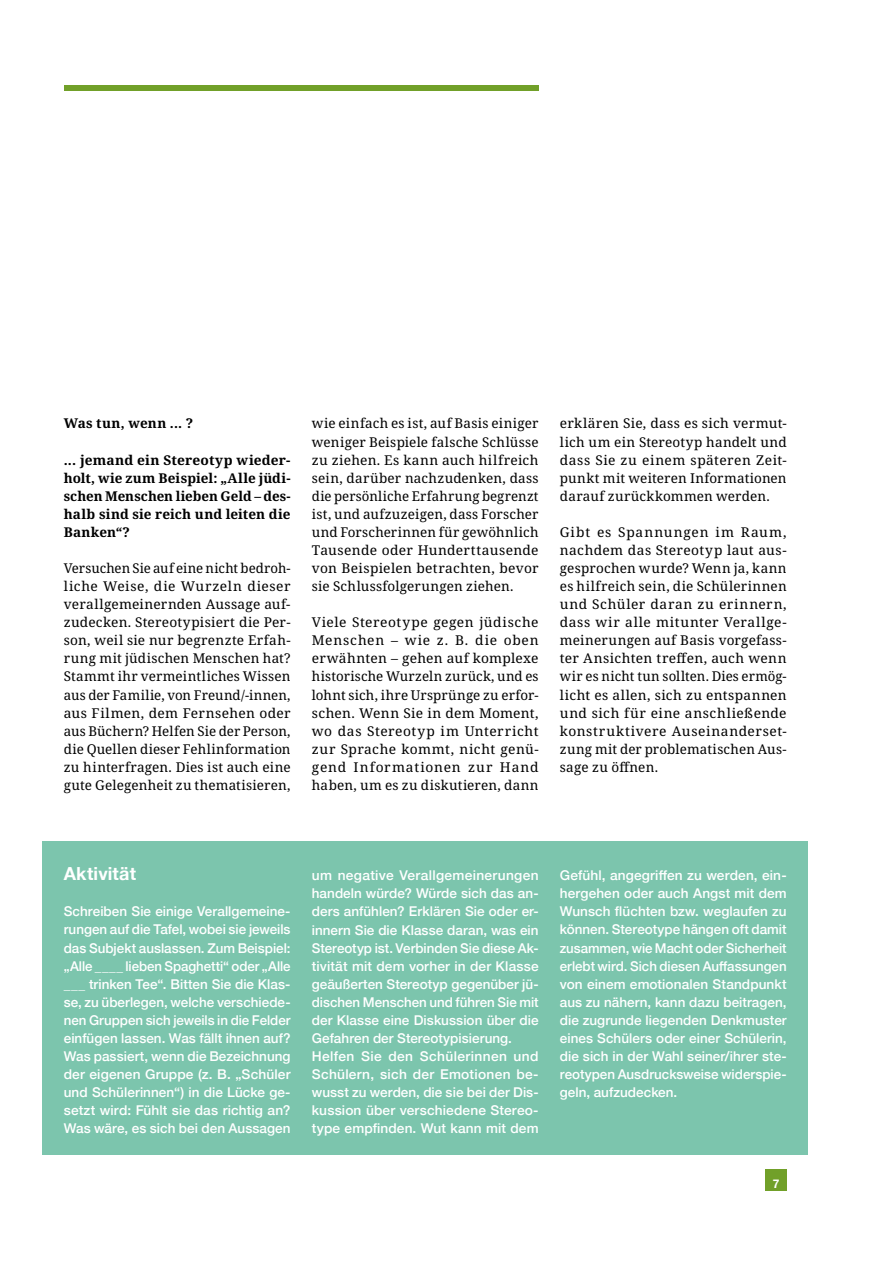
<style>
.page{position:relative;width:893px;height:1263px;background:#fff}
.page>*{position:absolute;margin:0;border:0;box-sizing:border-box;transform-origin:0 0}
.t1{font:700 18px "Helvetica Neue";letter-spacing:.01em;color:#fff}
.t2{font:13.5px/18px "Noto Serif";letter-spacing:.015em;color:#000;text-align:justify}
.t3{font:500 13.5px/18px "Helvetica Neue";letter-spacing:.005em;color:#fff;text-align:justify}
.t4{font:700 13.5px/18px "Noto Serif";letter-spacing:.005em;color:#000;text-align:justify}
.t5{font:700 13.5px "Noto Serif";letter-spacing:.025em;color:#000}
.t6{font:700 12px "Helvetica Neue";color:#fff}
</style>
<div class="page">
<div style="left:64px;top:85px;width:475px;height:5px;background:#71a029"></div>
<div style="left:765px;top:1169px;width:22px;height:22px;background:#71a029"></div>
<div style="left:43px;top:841px;width:765px;height:314px;background:#7cc5ad"></div>
<p class="t5" style="left:64px;top:414px;width:131px">Was tun, wenn ... ?</p>
<p class="t4" style="left:64px;top:451px;width:228px">... jemand ein Stereotyp wieder&shy;holt, wie zum Beispiel: „Alle jüdi&shy;schen Menschen lieben Geld – des&shy;halb sind sie reich und leiten die Banken“?</p>
<p class="t2" style="left:64px;top:560px;width:228px">Versuchen Sie auf eine nicht bedroh&shy;liche Weise, die Wurzeln dieser verallgemeinernden Aussage auf&shy;zudecken. Stereotypisiert die Per&shy;son, weil sie nur begrenzte Erfah&shy;rung mit jüdischen Menschen hat?<br>Stammt ihr vermeintliches Wissen aus der Familie, von Freund/-innen, aus Filmen, dem Fernsehen oder aus Büchern? Helfen Sie der Person, die Quellen dieser Fehlinformation zu hinterfragen. Dies ist auch eine gute Gelegenheit zu thematisieren,</p>
<p class="t2" style="left:312px;top:415px;width:228px">wie einfach es ist, auf Basis einiger weniger Beispiele falsche Schlüsse zu ziehen. Es kann auch hilfreich sein, darüber nachzudenken, dass die persönliche Erfahrung begrenzt ist, und aufzuzeigen, dass Forscher und Forscherinnen für gewöhnlich Tausende oder Hunderttausende von Beispielen betrachten, bevor sie Schlussfolgerungen ziehen.</p>
<p class="t2" style="left:312px;top:614px;width:228px">Viele Stereotype gegen jüdische Menschen – wie z. B. die oben erwähnten – gehen auf komplexe historische Wurzeln zurück, und es lohnt sich, ihre Ursprünge zu erfor&shy;schen. Wenn Sie in dem Moment, wo das Stereotyp im Unterricht zur Sprache kommt, nicht genü&shy;gend Informationen zur Hand haben, um es zu diskutieren, dann</p>
<p class="t2" style="left:560px;top:415px;width:228px">erklären Sie, dass es sich vermut&shy;lich um ein Stereotyp handelt und dass Sie zu einem späteren Zeit&shy;punkt mit weiteren Informationen darauf zurückkommen werden.</p>
<p class="t2" style="left:560px;top:523px;width:228px">Gibt es Spannungen im Raum, nachdem das Stereotyp laut aus&shy;gesprochen wurde? Wenn ja, kann es hilfreich sein, die Schülerinnen und Schüler daran zu erinnern, dass wir alle mitunter Verallge&shy;meinerungen auf Basis vorgefass&shy;ter Ansichten treffen, auch wenn wir es nicht tun sollten. Dies ermög&shy;licht es allen, sich zu entspannen und sich für eine anschließende konstruktivere Auseinanderset&shy;zung mit der problematischen Aus&shy;sage zu öffnen.</p>
<h1 class="t1" style="left:64px;top:860px;width:74px">Aktivität</h1>
<p class="t3" style="left:64px;top:901px;width:228px">Schreiben Sie einige Verallgemeine&shy;rungen auf die Tafel, wobei sie jeweils das Subjekt auslassen. Zum Beispiel: „Alle ____ lieben Spaghetti“ oder „Alle ___ trinken Tee“. Bitten Sie die Klas&shy;se, zu überlegen, welche verschiede&shy;nen Gruppen sich jeweils in die Felder einfügen lassen. Was fällt ihnen auf?<br>Was passiert, wenn die Bezeichnung der eigenen Gruppe (z. B. „Schüler und Schülerinnen“) in die Lücke ge&shy;setzt wird: Fühlt sie das richtig an?<br>Was wäre, es sich bei den Aussagen</p>
<p class="t3" style="left:312px;top:865px;width:228px;text-align:left">um negative Verallgemeinerungen handeln würde? Würde sich das an&shy;ders anfühlen? Erklären Sie oder er&shy;innern Sie die Klasse daran, was ein Stereotyp ist. Verbinden Sie diese Ak&shy;tivität mit dem vorher in der Klasse geäußerten Stereotyp gegenüber jü&shy;dischen Menschen und führen Sie mit der Klasse eine Diskussion über die Gefahren der Stereotypisierung.<br>Helfen Sie den Schülerinnen und Schülern, sich der Emotionen be&shy;wusst zu werden, die sie bei der Dis&shy;kussion über verschiedene Stereo&shy;type empfinden. Wut kann mit dem</p>
<p class="t3" style="left:560px;top:865px;width:228px">Gefühl, angegriffen zu werden, ein&shy;hergehen oder auch Angst mit dem Wunsch flüchten bzw. weglaufen zu können. Stereotype hängen oft damit zusammen, wie Macht oder Sicherheit erlebt wird. Sich diesen Auffassungen von einem emotionalen Standpunkt aus zu nähern, kann dazu beitragen, die zugrunde liegenden Denkmuster eines Schülers oder einer Schülerin, die sich in der Wahl seiner/ihrer ste&shy;reotypen Ausdrucksweise widerspie&shy;geln, aufzudecken.</p>
<p class="t6" style="left:773px;top:1174px;width:8px">7</p>
</div>
